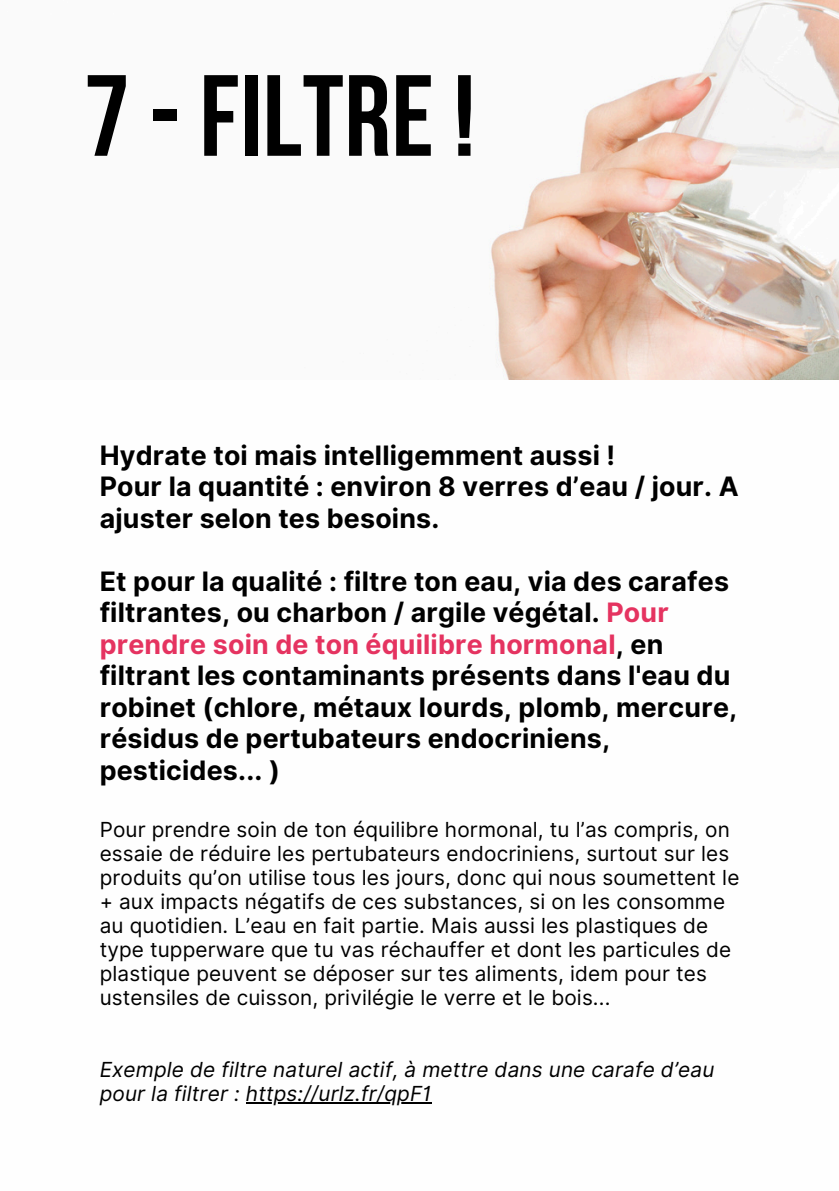
<style>
.page{position:relative;width:839px;height:1191px;background:#fff}
.page>*{position:absolute;margin:0;border:0;box-sizing:border-box;transform-origin:0 0}
.t1{font:700 115.2px "Bebas Neue";letter-spacing:.005em;color:#000}
.t2{font:700 26.8px/31.6px "Inter";letter-spacing:.01em;color:#000}
.t3{font:20.8px/24px "Inter";letter-spacing:.005em;color:#000}
.t4{font:italic 20.8px/24px "Inter";letter-spacing:.01em;color:#000}
.s1{color:#e53360}
</style>
<div class="page">
<img style="left:491px;top:0;width:347px;height:379px">
<hr style="left:246px;top:1102px;width:185px;height:2px;background:#000">
<h1 class="t1" style="left:84px;top:69px;width:393px">7 - filtre !</h1>
<h1 class="t2" style="left:100px;top:439px;width:640px">Hydrate toi mais intelligemment aussi !<br>Pour la quantité : environ 8 verres d’eau / jour. A ajuster selon tes besoins.</h1>
<h2 class="t2" style="left:100px;top:565px;width:639px">Et pour la qualité : filtre ton eau, via des carafes filtrantes, ou charbon / argile végétal. <span class="s1">Pour prendre soin de ton équilibre hormonal</span>, en filtrant les contaminants présents dans l'eau du robinet (chlore, métaux lourds, plomb, mercure, résidus de pertubateurs endocriniens, pesticides... )</h2>
<h2 class="t3" style="left:100px;top:817px;width:641px">Pour prendre soin de ton équilibre hormonal, tu l’as compris, on essaie de réduire les pertubateurs endocriniens, surtout sur les produits qu’on utilise tous les jours, donc qui nous soumettent le + aux impacts négatifs de ces substances, si on les consomme au quotidien. L’eau en fait partie. Mais aussi les plastiques de type tupperware que tu vas réchauffer et dont les particules de plastique peuvent se déposer sur tes aliments, idem pour tes ustensiles de cuisson, privilégie le verre et le bois...</h2>
<p class="t4" style="left:100px;top:1057px;width:616px">Exemple de filtre naturel actif, à mettre dans une carafe d’eau pour la filtrer : https://urlz.fr/qpF1</p>
</div>
